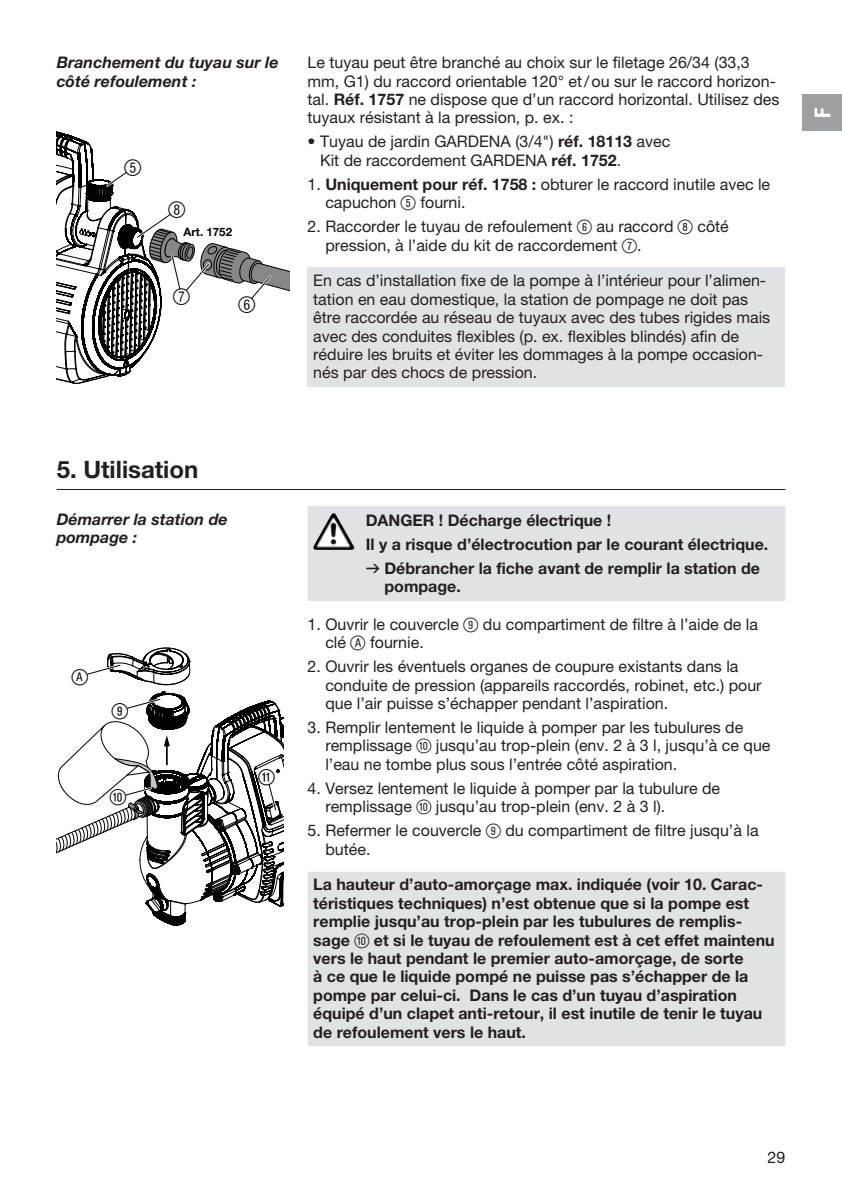
<style>
.page{position:relative;width:842px;height:1191px;background:#fff}
.page>*{position:absolute;margin:0;border:0;box-sizing:border-box;transform-origin:0 0}
.t1{font:700 24px "GARDENA Pro";color:#231f20}
.t2{font:22px "Ziffernim Kreisund Quadrat BQ";color:#000}
.t3{font:22px "Ziffern";color:#000}
.t4{font:22px "GARDENA Pro Bo Cond";color:#fff}
.t5{font:16px/18.4px "GARDENA Pro";color:#231f20}
.t6{font:700 16px/18.4px "GARDENA Pro";color:#231f20}
.t7{font:italic 700 16px/18.4px "GARDENA Pro";color:#231f20}
.t8{font:700 11.6px "GARDENA Pro";color:#000}
.s1{font-weight:700}
.s2{font-family:"Ziffernim Kreisund Quadrat BQ";font-size:20px}
.s3{font-family:"Formdruck";font-weight:400}
.s4{font-stretch:condensed;font-size:12px}
.s5{font-family:"Ziffernim Kreisund Quadrat BQ";font-weight:400;font-size:20px}
</style>
<div class="page">
<div style="left:802px;top:95px;width:40px;height:36px;background:#9d9fa2"></div>
<div style="left:308px;top:268px;width:477px;height:119px;background:#e1e2e4"></div>
<svg style="left:57px;top:131px;width:232px;height:253px"></svg>
<svg style="left:308px;top:506px;width:477px;height:540px"></svg>
<hr style="left:57px;top:489px;width:728px;height:1px;background:#231f20">
<svg style="left:57px;top:647px;width:226px;height:278px"></svg>
<img style="left:315px;top:513px;width:18px;height:31px">
<p class="t7" style="left:57px;top:53px;width:223px">Branchement du tuyau sur le côté refoulement :</p>
<h2 class="t3" style="left:125px;top:155px;width:19px">5</h2>
<h2 class="t3" style="left:169px;top:197px;width:19px">8</h2>
<p class="t8" style="left:184px;top:225px;width:50px">Art. 1752</p>
<h2 class="t3" style="left:173px;top:285px;width:19px">7</h2>
<h2 class="t3" style="left:238px;top:292px;width:19px">6</h2>
<p class="t5" style="left:308px;top:53px;width:473px">Le tuyau peut être branché au choix sur le filetage 26/34 (33,3 mm, G1) du raccord orientable 120° et/ou sur le raccord horizon&shy;tal. <span class="s1">Réf. 1757</span> ne dispose que d’un raccord horizontal. Utilisez des tuyaux résistant à la pression, p. ex. :</p>
<p class="t5" style="left:320px;top:132px;width:352px;text-indent:-12px">• Tuyau de jardin GARDENA (3/4") <span class="s1">réf. 18113</span> avec<br>Kit de raccordement GARDENA <span class="s1">réf. 1752</span>.</p>
<p class="t5" style="left:325px;top:175px;width:446px;text-indent:-18px">1. <span class="s1">Uniquement pour réf. 1758 :</span> obturer le raccord inutile avec le capuchon <span class="s2">5</span> fourni.</p>
<p class="t5" style="left:325px;top:217px;width:405px;text-indent:-18px">2. Raccorder le tuyau de refoulement <span class="s2">6</span> au raccord <span class="s2">8</span> côté pression, à l’aide du kit de raccordement <span class="s2">7</span>.</p>
<p class="t5" style="left:313px;top:271px;width:458px">En cas d’installation fixe de la pompe à l’intérieur pour l’alimen&shy;tation en eau domestique, la station de pompage ne doit pas être raccordée au réseau de tuyaux avec des tubes rigides mais avec des conduites flexibles (p. ex. flexibles blindés) afin de réduire les bruits et éviter les dommages à la pompe occasion&shy;nés par des chocs de pression.</p>
<h1 class="t1" style="left:57px;top:454px;width:143px">5. Utilisation</h1>
<p class="t7" style="left:57px;top:509px;width:172px">Démarrer la station de pompage :</p>
<h2 class="t2" style="left:72px;top:664px;width:18px">ß<sup>A</sup></h2>
<h2 class="t2" style="left:112px;top:698px;width:18px">9</h2>
<h2 class="t2" style="left:110px;top:785px;width:18px">0</h2>
<h2 class="t2" style="left:259px;top:764px;width:18px">q</h2>
<p class="t6" style="left:366px;top:508px;width:404px;line-height:24px">DANGER ! Décharge électrique !<br>Il y a risque d’électrocution par le courant électrique. <span class="s3">v</span> Débrancher la fiche avant de remplir la station de</p>
<p class="t6" style="left:384px;top:577px;width:78px">pompage.</p>
<p class="t5" style="left:325px;top:614px;width:434px;text-indent:-18px">1. Ouvrir le couvercle <span class="s2">9</span> du compartiment de filtre à l’aide de la clé <span class="s2">ß</span><span class="s4">A</span> fournie.</p>
<p class="t5" style="left:325px;top:657px;width:438px;text-indent:-18px">2. Ouvrir les éventuels organes de coupure existants dans la conduite de pression (appareils raccordés, robinet, etc.) pour que l’air puisse s’échapper pendant l’aspiration.</p>
<p class="t5" style="left:325px;top:718px;width:447px;text-indent:-18px">3. Remplir lentement le liquide à pomper par les tubulures de remplissage <span class="s2">0</span> jusqu’au trop-plein (env. 2 à 3 l, jusqu’à ce que l’eau ne tombe plus sous l’entrée côté aspiration.</p>
<p class="t5" style="left:325px;top:779px;width:396px;text-indent:-18px">4. Versez lentement le liquide à pomper par la tubulure de remplissage <span class="s2">0</span> jusqu’au trop-plein (env. 2 à 3 l).</p>
<p class="t5" style="left:325px;top:821px;width:435px;text-indent:-18px">5. Refermer le couvercle <span class="s2">9</span> du compartiment de filtre jusqu’à la butée.</p>
<p class="t6" style="left:313px;top:875px;width:463px">La hauteur d’auto-amorçage max. indiquée (voir 10. Carac&shy;téristiques techniques) n’est obtenue que si la pompe est remplie jusqu’au trop-plein par les tubulures de remplis&shy;sage <span class="s5">0</span> et si le tuyau de refoulement est à cet effet maintenu vers le haut pendant le premier auto-amorçage, de sorte<br>à ce que le liquide pompé ne puisse pas s’échapper de la pompe par celui-ci. Dans le cas d’un tuyau d’aspiration équipé d’un clapet anti-retour, il est inutile de tenir le tuyau de refoulement vers le haut.</p>
<h2 class="t4" style="left:809px;top:118px;width:12px;rotate:-90deg">F</h2>
<p class="t5" style="left:767px;top:1147px;width:19px">29</p>
</div>
